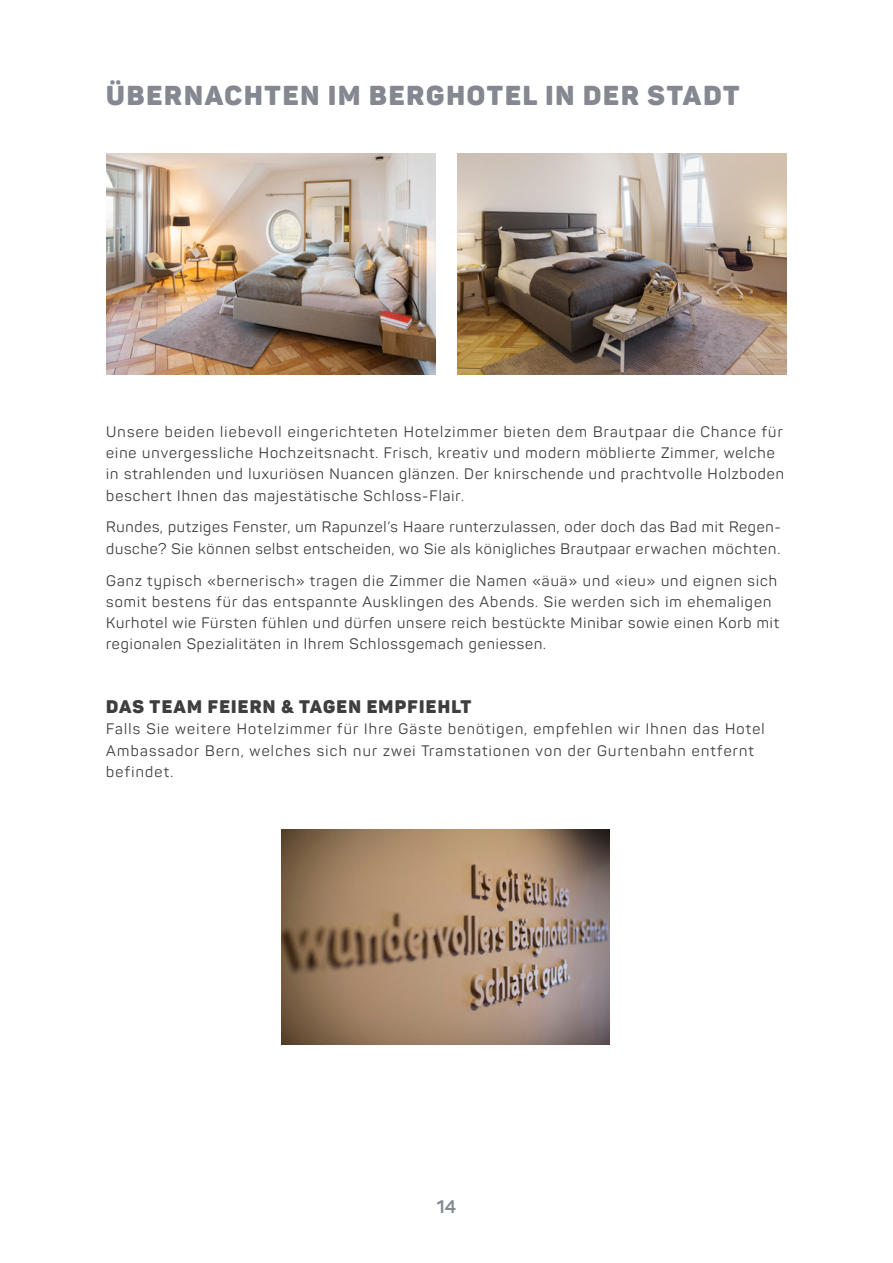
<style>
.page{position:relative;width:893px;height:1263px;background:#fff}
.page>*{position:absolute;margin:0;border:0;box-sizing:border-box;transform-origin:0 0}
.t1{font:27px "Panton Black Caps";letter-spacing:.07em;color:#858891}
.t2{font:18px "Panton Black Caps";letter-spacing:.07em;color:#3e3e3f}
.t3{font:700 18px "Panton";color:#858891}
.t4{font:15px/21.3px "Panton";letter-spacing:.07em;color:#3e3e3f}
.t5{font:15px/21.3px "Panton";letter-spacing:.05em;color:#3e3e3f}
</style>
<div class="page">
<img style="left:106px;top:153px;width:330px;height:221px">
<img style="left:282px;top:829px;width:327px;height:215px">
<img style="left:457px;top:153px;width:330px;height:221px">
<h1 class="t1" style="left:106px;top:78px;width:635px">ÜBERNACHTEN IM BERGHOTEL IN DER STADT</h1>
<p class="t4" style="left:106px;top:421px;width:679px">Unsere beiden liebevoll eingerichteten Hotelzimmer bieten dem Brautpaar die Chance für eine unvergessliche Hochzeitsnacht. Frisch, kreativ und modern möblierte Zimmer, welche in strahlenden und luxuriösen Nuancen glänzen. Der knirschende und prachtvolle Holzboden beschert Ihnen das majestätische Schloss-Flair.</p>
<p class="t5" style="left:106px;top:516px;width:676px">Rundes, putziges Fenster, um Rapunzel’s Haare runterzulassen, oder doch das Bad mit Regen&shy;dusche? Sie können selbst entscheiden, wo Sie als königliches Brautpaar erwachen möchten.</p>
<p class="t4" style="left:106px;top:569px;width:674px">Ganz typisch «bernerisch» tragen die Zimmer die Namen «äuä» und «ieu» und eignen sich somit bestens für das entspannte Ausklingen des Abends. Sie werden sich im ehemaligen Kurhotel wie Fürsten fühlen und dürfen unsere reich bestückte Minibar sowie einen Korb mit regionalen Spezialitäten in Ihrem Schlossgemach geniessen.</p>
<p class="t2" style="left:106px;top:695px;width:367px">DAS TEAM FEIERN &amp; TAGEN EMPFIEHLT</p>
<p class="t4" style="left:106px;top:718px;width:660px">Falls Sie weitere Hotelzimmer für Ihre Gäste benötigen, empfehlen wir Ihnen das Hotel<br>Ambassador Bern, welches sich nur zwei Tramstationen von der Gurtenbahn entfernt befindet.</p>
<p class="t3" style="left:437px;top:1195px;width:21px">14</p>
</div>
